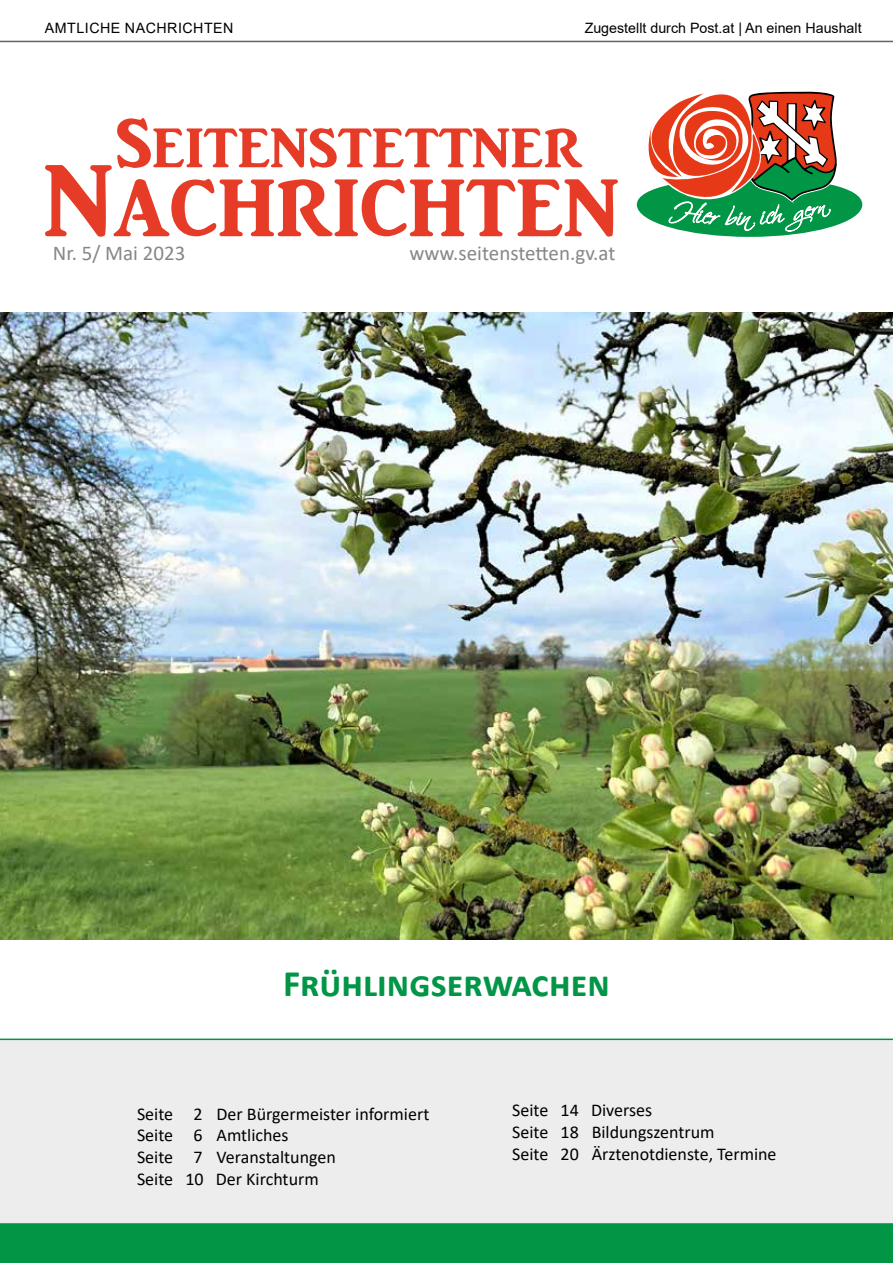
<style>
.page{position:relative;width:893px;height:1263px;background:#fff}
.page>*{position:absolute;margin:0;border:0;box-sizing:border-box;transform-origin:0 0}
.t1{font:105px "ARJULIAN";color:#e63b27}
.t2{font:71.7px "ARJULIAN";color:#e63b27}
.t3{font:700 37.5px "Calibri";color:#009646}
.t4{font:21px "Calibri";color:#878787}
.t5{font:18px/21.6px "Calibri";color:#000}
.t6{font:14.25px "Arial";color:#000}
.t7{font:14.25px "Arial";letter-spacing:.035em;color:#000}
</style>
<div class="page">
<div style="left:0;top:1225px;width:893px;height:38px;background:#009646"></div>
<img style="left:0;top:313px;width:893px;height:626px">
<div style="left:0;top:1038px;width:893px;height:187px;background:#ededed"></div>
<hr style="left:0;top:41px;width:893px;height:1px;background:#646363">
<svg style="left:637px;top:91px;width:225px;height:146px"></svg>
<p class="t7" style="left:45px;top:18px;width:190px">AMTLICHE NACHRICHTEN</p>
<p class="t6" style="left:585px;top:18px;width:278px">Zugestellt durch Post.at | An einen Haushalt</p>
<h2 class="t2" style="left:116px;top:105px;width:468px">Seitenstettner</h2>
<h1 class="t1" style="left:45px;top:145px;width:576px">Nachrichten</h1>
<p class="t4" style="left:53px;top:239px;width:134px">Nr. 5/ Mai 2023</p>
<p class="t4" style="left:409px;top:239px;width:208px">www.seitenstetten.gv.at</p>
<h3 class="t3" style="left:283px;top:956px;width:328px">Frühlingserwachen</h3>
<p class="t5" style="left:137px;top:1102px;width:294px">Seite 2 Der Bürgermeister informiert<br>Seite 6 Amtliches<br>Seite 7 Veranstaltungen<br>Seite 10 Der Kirchturm</p>
<p class="t5" style="left:512px;top:1099px;width:266px">Seite 14 Diverses<br>Seite 18 Bildungszentrum<br>Seite 20 Ärztenotdienste, Termine</p>
</div>
